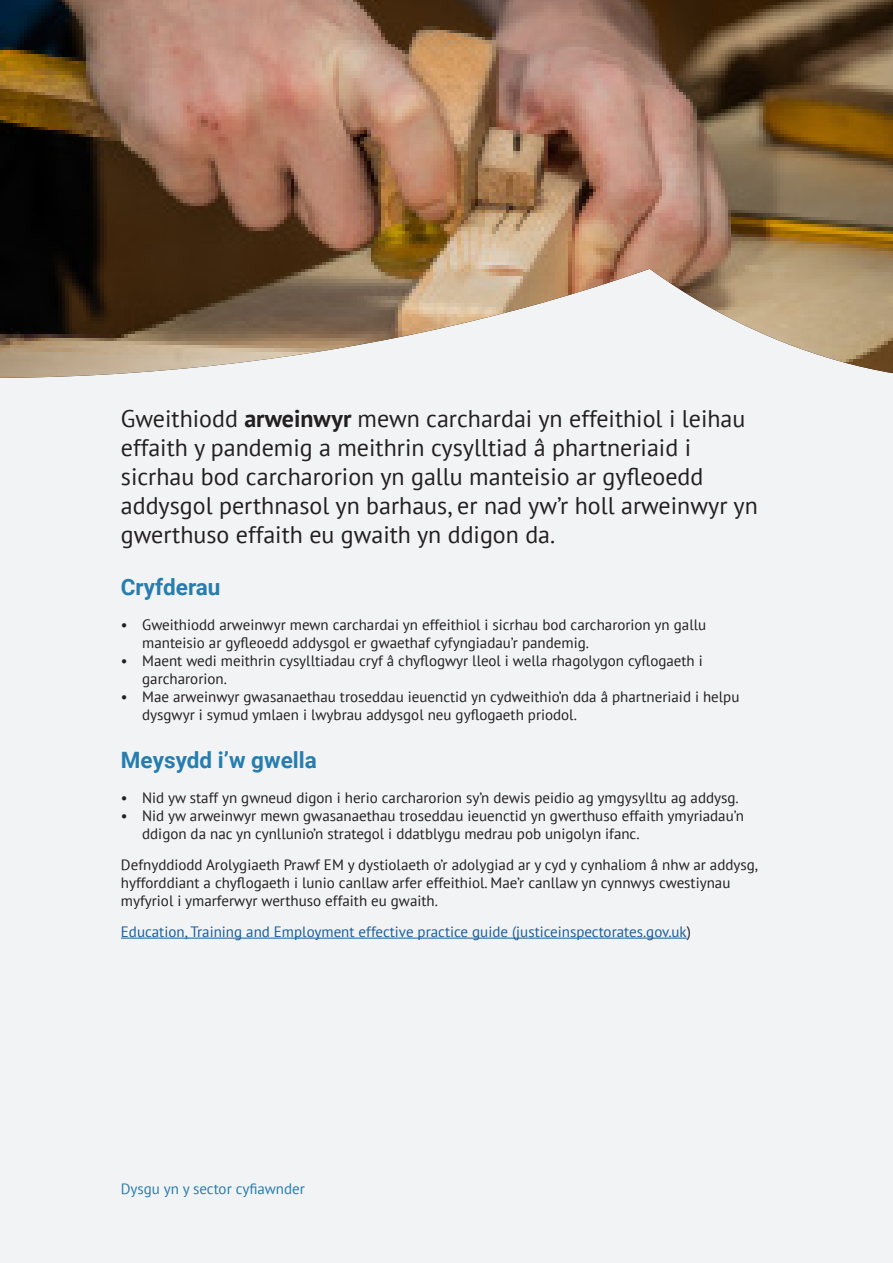
<style>
.page{position:relative;width:893px;height:1263px;background:#fff}
.page>*{position:absolute;margin:0;border:0;box-sizing:border-box;transform-origin:0 0}
.Big_Paragraph{font:24px/28.8px "PT Sans";color:#231f20}
.Heading_2{font:700 22.5px "Roboto";color:#267daf}
.Paragraph{font:15px/18px "PT Sans";color:#231f20}
.Paragraph-2{font:15px "PT Sans";color:#175d9e}
.Footer_Title{font:15px "PT Sans";color:#267daf}
.s1{font-weight:700}
.s2{color:#231f20}
</style>
<div class="page">
<div style="left:1px;top:1px;width:892px;height:1262px;background:#f2f3f4"></div>
<img style="left:0;top:0;width:893px;height:378px">
<hr style="left:121px;top:938px;width:566px;height:1px;background:#175d9e">
<p class="Big_Paragraph" style="left:121px;top:404px;width:638px">Gweithiodd <span class="s1">arweinwyr</span> mewn carchardai yn effeithiol i leihau effaith y pandemig a meithrin cysylltiad â phartneriaid i sicrhau bod carcharorion yn gallu manteisio ar gyfleoedd addysgol perthnasol yn barhaus, er nad yw’r holl arweinwyr yn gwerthuso effaith eu gwaith yn ddigon da.</p>
<p class="Heading_2" style="left:121px;top:571px;width:101px">Cryfderau</p>
<p class="Paragraph" style="left:142px;top:615px;width:565px;text-indent:-21px">• Gweithiodd arweinwyr mewn carchardai yn effeithiol i sicrhau bod carcharorion yn gallu manteisio ar gyfleoedd addysgol er gwaethaf cyfyngiadau’r pandemig.</p>
<p class="Paragraph" style="left:142px;top:651px;width:562px;text-indent:-21px">• Maent wedi meithrin cysylltiadau cryf â chyflogwyr lleol i wella rhagolygon cyflogaeth i garcharorion.</p>
<p class="Paragraph" style="left:142px;top:687px;width:599px;text-indent:-21px">• Mae arweinwyr gwasanaethau troseddau ieuenctid yn cydweithio’n dda â phartneriaid i helpu dysgwyr i symud ymlaen i lwybrau addysgol neu gyflogaeth priodol.</p>
<p class="Heading_2" style="left:121px;top:745px;width:197px">Meysydd i’w gwella</p>
<p class="Paragraph" style="left:121px;top:789px;width:619px">• Nid yw staff yn gwneud digon i herio carcharorion sy’n dewis peidio ag ymgysylltu ag addysg.</p>
<p class="Paragraph" style="left:142px;top:807px;width:603px;text-indent:-21px">• Nid yw arweinwyr mewn gwasanaethau troseddau ieuenctid yn gwerthuso effaith ymyriadau’n ddigon da nac yn cynllunio’n strategol i ddatblygu medrau pob unigolyn ifanc.</p>
<p class="Paragraph" style="left:121px;top:856px;width:639px">Defnyddiodd Arolygiaeth Prawf EM y dystiolaeth o’r adolygiad ar y cyd y cynhaliom â nhw ar addysg, hyfforddiant a chyflogaeth i lunio canllaw arfer effeithiol. Mae’r canllaw yn cynnwys cwestiynau myfyriol i ymarferwyr werthuso effaith eu gwaith.</p>
<p class="Paragraph-2" style="left:121px;top:922px;width:572px">Education, Training and Employment effective practice guide (justiceinspectorates.gov.uk<span class="s2">)</span></p>
<p class="Footer_Title" style="left:121px;top:1179px;width:185px">Dysgu yn y sector cyfiawnder</p>
</div>
